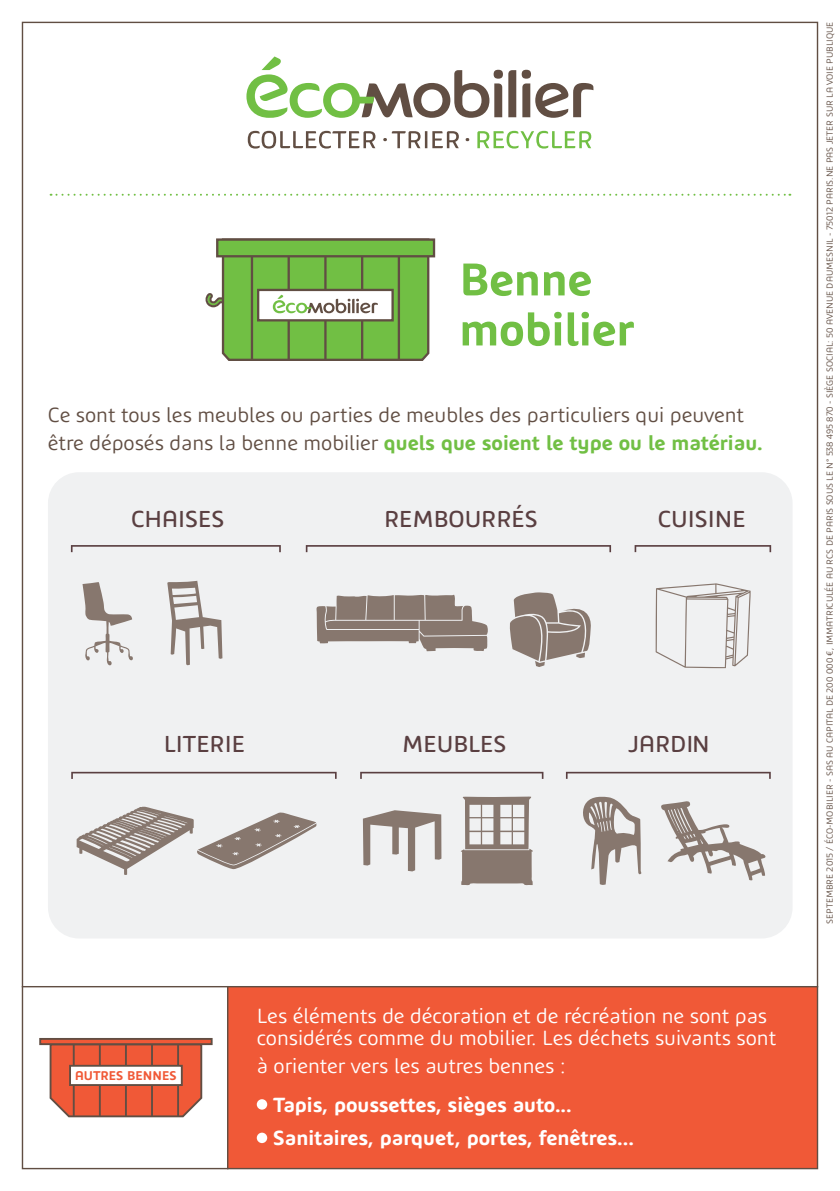
<style>
.page{position:relative;width:840px;height:1191px;background:#fff}
.page>*{position:absolute;margin:0;border:0;box-sizing:border-box;transform-origin:0 0}
.t1{font:700 52px/50px "Ecomob";color:#71bf44}
.t2{font:500 26.2px "Ecomob";color:#5a3f41}
.t3{font:23.2px/28px "Ecomob";color:#614e43}
.t4{font:23.2px/22px "Ecomob";color:#fff}
.t5{font:700 23.2px/33.4px "Ecomob";color:#fff}
.t6{font:700 14.4px "Ecomob";color:#f05937}
.t7{font:10px "Ecomob";color:#614e43}
.s1{font-weight:700;color:#71bf44}
</style>
<div class="page">
<div style="left:227px;top:987px;width:590px;height:182px;background:#f05937"></div>
<div style="left:48px;top:472px;width:744px;height:466px;background:#f0f1f2;border-radius:31px"></div>
<svg style="left:71px;top:545px;width:210px;height:7px"></svg>
<svg style="left:305px;top:545px;width:305px;height:7px"></svg>
<svg style="left:634px;top:545px;width:136px;height:7px"></svg>
<svg style="left:71px;top:772px;width:265px;height:7px"></svg>
<svg style="left:360px;top:772px;width:183px;height:7px"></svg>
<svg style="left:565px;top:772px;width:205px;height:7px"></svg>
<div style="left:256px;top:1099px;width:11px;height:10px;background:#fff;border-radius:50%"></div>
<div style="left:256px;top:1132px;width:11px;height:11px;background:#fff;border-radius:50%"></div>
<svg style="left:51px;top:194px;width:739px;height:2px"></svg>
<div style="left:216px;top:238px;width:219px;height:19px;background:#71bf44;border:2px solid #614e43"></div>
<svg style="left:205px;top:238px;width:225px;height:123px"></svg>
<svg style="left:77px;top:806px;width:239px;height:69px"></svg>
<svg style="left:167px;top:580px;width:55px;height:85px"></svg>
<svg style="left:82px;top:582px;width:51px;height:83px"></svg>
<svg style="left:655px;top:583px;width:95px;height:85px"></svg>
<svg style="left:583px;top:796px;width:59px;height:89px"></svg>
<svg style="left:661px;top:801px;width:104px;height:79px"></svg>
<svg style="left:362px;top:810px;width:79px;height:61px"></svg>
<svg style="left:461px;top:796px;width:71px;height:89px"></svg>
<svg style="left:316px;top:594px;width:172px;height:57px"></svg>
<svg style="left:509px;top:592px;width:82px;height:75px"></svg>
<svg style="left:465px;top:138px;width:4px;height:3px"></svg>
<svg style="left:477px;top:131px;width:114px;height:18px"></svg>
<svg style="left:383px;top:131px;width:75px;height:17px"></svg>
<svg style="left:247px;top:131px;width:128px;height:18px"></svg>
<svg style="left:246px;top:56px;width:347px;height:62px"></svg>
<hr style="left:22px;top:986px;width:795px;height:1px;background:#614e43">
<hr style="left:227px;top:986px;width:1px;height:183px;background:#614e43">
<svg style="left:49px;top:1045px;width:154px;height:73px"></svg>
<svg style="left:39px;top:1038px;width:173px;height:7px"></svg>
<hr style="left:177px;top:1044px;width:2px;height:72px;background:#614e43">
<hr style="left:151px;top:1044px;width:2px;height:72px;background:#614e43">
<hr style="left:125px;top:1044px;width:2px;height:72px;background:#614e43">
<hr style="left:99px;top:1044px;width:2px;height:72px;background:#614e43">
<hr style="left:73px;top:1044px;width:2px;height:72px;background:#614e43">
<div style="left:69px;top:1064px;width:114px;height:22px;background:#fff;border:2px solid #614e43"></div>
<h1 class="t1" style="left:459px;top:253px;width:177px">Benne mobilier</h1>
<h3 class="t3" style="left:48px;top:400px;width:715px">Ce sont tous les meubles ou parties de meubles des particuliers qui peuvent être déposés dans la benne mobilier <span class="s1">quels que soient le type ou le matériau.</span></h3>
<h2 class="t2" style="left:131px;top:504px;width:95px">CHAISES</h2>
<h2 class="t2" style="left:384px;top:504px;width:155px">REMBOURRÉS</h2>
<h2 class="t2" style="left:657px;top:504px;width:89px">CUISINE</h2>
<h2 class="t2" style="left:164px;top:730px;width:82px">LITERIE</h2>
<h2 class="t2" style="left:402px;top:730px;width:106px">MEUBLES</h2>
<h2 class="t2" style="left:628px;top:730px;width:82px">JARDIN</h2>
<h3 class="t6" style="left:75px;top:1067px;width:103px">AUTRES BENNES</h3>
<h3 class="t4" style="left:256px;top:1004px;width:520px">Les éléments de décoration et de récréation ne sont pas considérés comme du mobilier. Les déchets suivants sont</h3>
<h3 class="t4" style="left:256px;top:1053px;width:310px">à orienter vers les autres bennes :</h3>
<h3 class="t5" style="left:273px;top:1087px;width:362px">Tapis, poussettes, sièges auto...<br>Sanitaires, parquet, portes, fenêtres...</h3>
<p class="t7" style="left:823px;top:924px;width:903px;rotate:-90deg">SEPTEMBRE 2015 / ÉCO-MOBILIER - SAS au capital de 200 000 €, immatriculée au RCS de Paris sous le n° 538 495 870 - Si ège social: 50 avenue Daumesnil - 75012 Paris.N E PAS JETER SU R LA VOIE PU BLIQUE</p>
</div>
